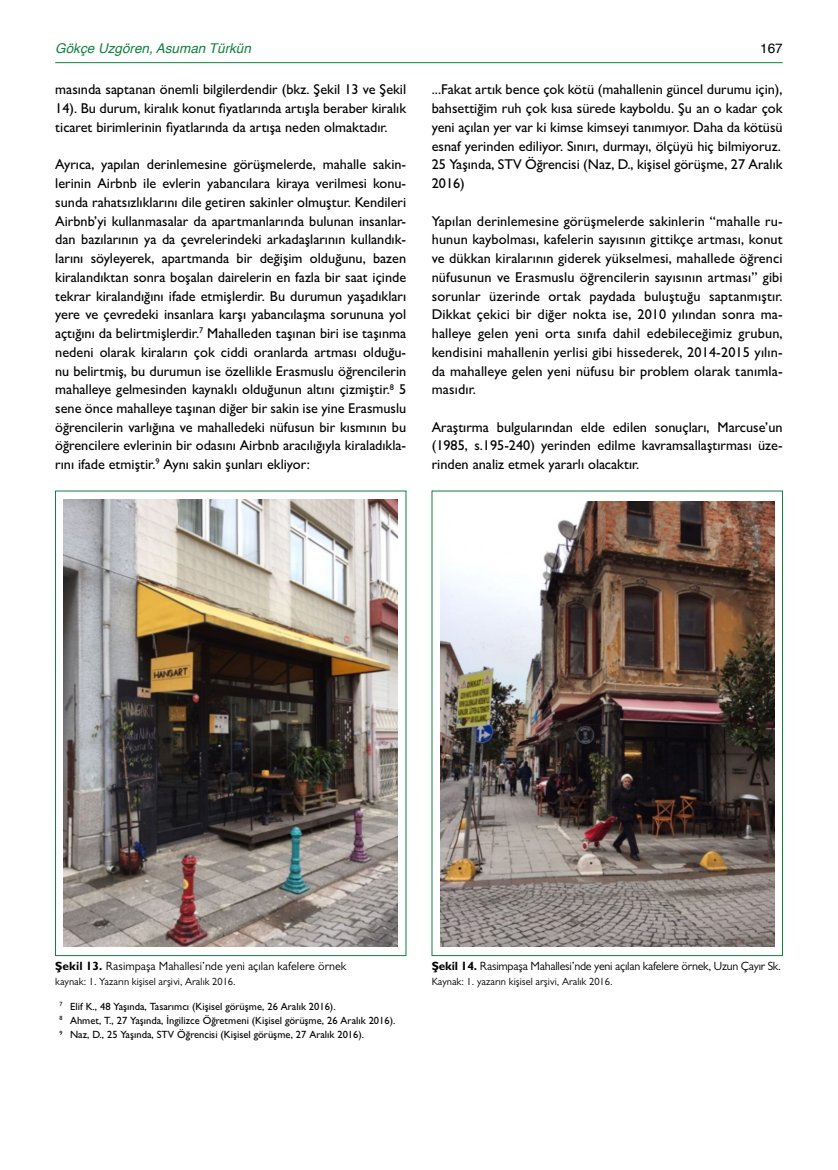
<style>
.page{position:relative;width:838px;height:1170px;background:#fff}
.page>*{position:absolute;margin:0;border:0;box-sizing:border-box;transform-origin:0 0}
.t1{font:500 14.25px/18.8px "Gill Sans MT Pro";color:#000;text-align:justify}
.t2{font:italic 13.5px "Helvetica";color:#0f8140}
.t3{font:13.5px "Helvetica";color:#000}
.t4{font:12px "Gill Sans MT Pro";letter-spacing:-.02em;color:#000}
.t5{font:12px "Gill Sans MT Pro";color:#000}
.t6{font:500 10.5px/14.1px "Gill Sans MT Pro";color:#000}
.t7{font:10.5px "Gill Sans MT Pro";color:#000}
.s1{font-weight:700}
</style>
<div class="page">
<hr style="left:55px;top:62px;width:727px;height:1px;background:#0f8140">
<img style="left:63px;top:499px;width:335px;height:447px">
<img style="left:440px;top:501px;width:334px;height:445px">
<p class="t2" style="left:55px;top:37px;width:197px">Gökçe Uzgören, Asuman Türkün</p>
<p class="t3" style="left:760px;top:38px;width:24px">167</p>
<p class="t1" style="left:55px;top:80px;width:352px">masında saptanan önemli bilgilerdendir (bkz. Şekil 13 ve Şekil 14). Bu durum, kiralık konut fiyatlarında artışla beraber kiralık ticaret birimlerinin fiyatlarında da artışa neden olmaktadır.</p>
<p class="t1" style="left:55px;top:155px;width:352px">Ayrıca, yapılan derinlemesine görüşmelerde, mahalle sakin&shy;lerinin Airbnb ile evlerin yabancılara kiraya verilmesi konu&shy;sunda rahatsızlıklarını dile getiren sakinler olmuştur. Kendileri Airbnb’yi kullanmasalar da apartmanlarında bulunan insanlar&shy;dan bazılarının ya da çevrelerindeki arkadaşlarının kullandık&shy;larını söyleyerek, apartmanda bir değişim olduğunu, bazen kiralandıktan sonra boşalan dairelerin en fazla bir saat içinde tekrar kiralandığını ifade etmişlerdir. Bu durumun yaşadıkları yere ve çevredeki insanlara karşı yabancılaşma sorununa yol açtığını da belirtmişlerdir.<sup>7</sup> Mahalleden taşınan biri ise taşınma nedeni olarak kiraların çok ciddi oranlarda artması olduğu&shy;nu belirtmiş, bu durumun ise özellikle Erasmuslu öğrencilerin mahalleye gelmesinden kaynaklı olduğunun altını çizmiştir.<sup>8</sup> 5 sene önce mahalleye taşınan diğer bir sakin ise yine Erasmuslu öğrencilerin varlığına ve mahalledeki nüfusun bir kısmının bu öğrencilere evlerinin bir odasını Airbnb aracılığıyla kiraladıkla&shy;rını ifade etmiştir.<sup>9</sup> Aynı sakin şunları ekliyor:</p>
<p class="t1" style="left:432px;top:80px;width:352px">...Fakat artık bence çok kötü (mahallenin güncel durumu için), bahsettiğim ruh çok kısa sürede kayboldu. Şu an o kadar çok yeni açılan yer var ki kimse kimseyi tanımıyor. Daha da kötüsü esnaf yerinden ediliyor. Sınırı, durmayı, ölçüyü hiç bilmiyoruz.<br>25 Yaşında, STV Öğrencisi (Naz, D., kişisel görüşme, 27 Aralık 2016)</p>
<p class="t1" style="left:432px;top:211px;width:352px">Yapılan derinlemesine görüşmelerde sakinlerin “mahalle ru&shy;hunun kaybolması, kafelerin sayısının gittikçe artması, konut ve dükkan kiralarının giderek yükselmesi, mahallede öğrenci nüfusunun ve Erasmuslu öğrencilerin sayısının artması” gibi sorunlar üzerinde ortak paydada buluştuğu saptanmıştır.<br>Dikkat çekici bir diğer nokta ise, 2010 yılından sonra ma&shy;halleye gelen yeni orta sınıfa dahil edebileceğimiz grubun, kendisini mahallenin yerlisi gibi hissederek, 2014-2015 yılın&shy;da mahalleye gelen yeni nüfusu bir problem olarak tanımla&shy;masıdır.</p>
<p class="t1" style="left:432px;top:417px;width:352px">Araştırma bulgularından elde edilen sonuçları, Marcuse’un (1985, s.195-240) yerinden edilme kavramsallaştırması üze&shy;rinden analiz etmek yararlı olacaktır.</p>
<p class="t5" style="left:55px;top:958px;width:293px"><span class="s1">Şekil 13.</span> Rasimpaşa Mahallesi’nde yeni açılan kafelere örnek</p>
<p class="t7" style="left:55px;top:975px;width:182px">kaynak: 1. Yazarın kişisel arşivi, Aralık 2016.</p>
<p class="t6" style="left:60px;top:999px;width:337px"><sup>7</sup> Elif K., 48 Yaşında, Tasarımcı (Kişisel görüşme, 26 Aralık 2016).<br><sup>8</sup> Ahmet, T., 27 Yaşında, İngilizce Öğretmeni (Kişisel görüşme, 26 Aralık 2016).<br><sup>9</sup> Naz, D., 25 Yaşında, STV Öğrencisi (Kişisel görüşme, 27 Aralık 2016).</p>
<p class="t4" style="left:432px;top:958px;width:351px"><span class="s1">Şekil 14.</span> Rasimpaşa Mahallesi’nde yeni açılan kafelere örnek, Uzun Çayır Sk.</p>
<p class="t7" style="left:432px;top:975px;width:182px">Kaynak: 1. yazarın kişisel arşivi, Aralık 2016.</p>
</div>
